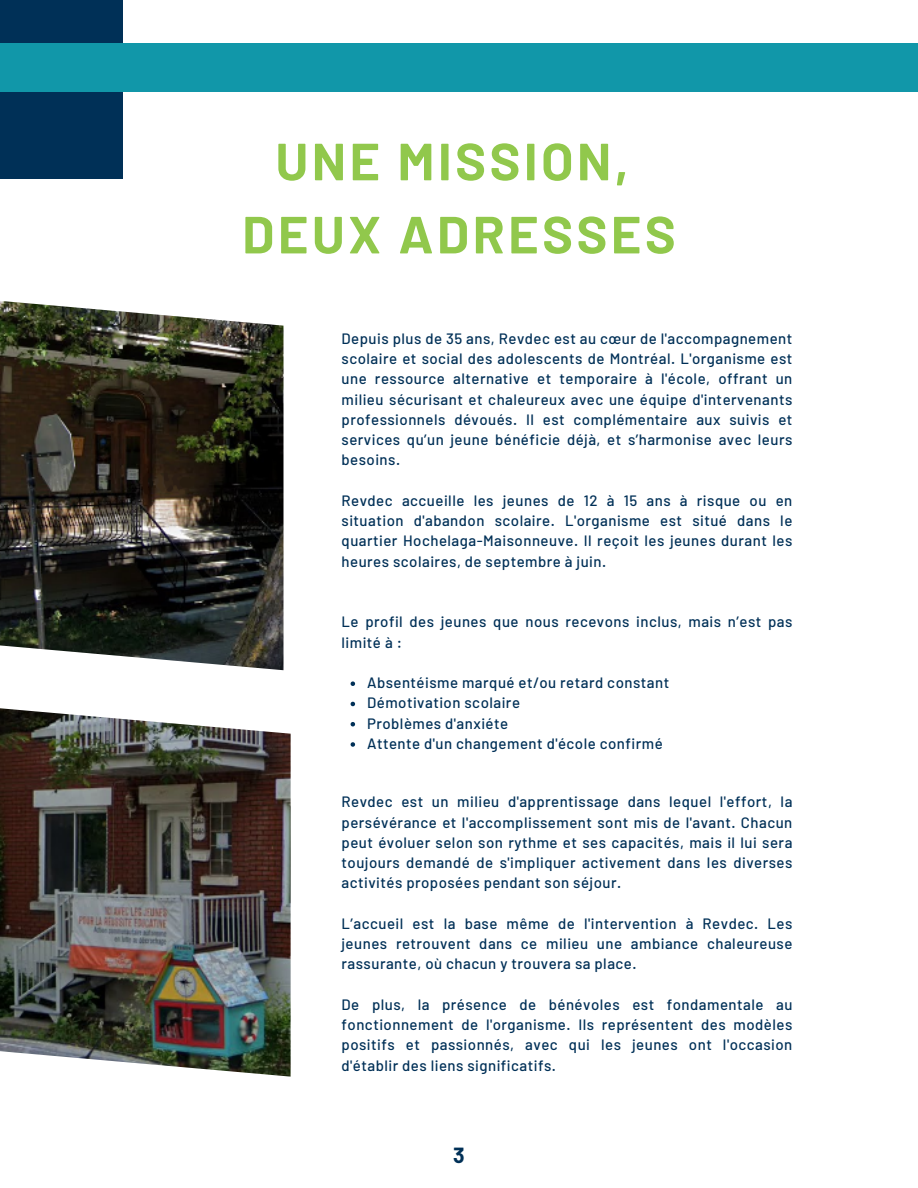
<style>
.page{position:relative;width:918px;height:1188px;background:#fff}
.page>*{position:absolute;margin:0;border:0;box-sizing:border-box;transform-origin:0 0}
.t1{font:700 52.2px "Barlow";letter-spacing:.065em;color:#91c84c}
.t2{font:700 21.3px "Barlow";color:#003057}
.t3{font:500 15px/20.2px "Barlow";letter-spacing:.03em;color:#003057;text-align:justify}
</style>
<div class="page">
<img style="left:0;top:708px;width:291px;height:369px">
<div style="left:0;top:0;width:123px;height:179px;background:#003057"></div>
<img style="left:0;top:301px;width:284px;height:369px">
<div style="left:0;top:43px;width:918px;height:49px;background:#1197a9"></div>
<svg style="left:351px;top:681px;width:4px;height:5px"></svg>
<svg style="left:351px;top:702px;width:4px;height:4px"></svg>
<svg style="left:351px;top:722px;width:4px;height:4px"></svg>
<svg style="left:351px;top:742px;width:4px;height:5px"></svg>
<p class="t1" style="left:275px;top:128px;width:355px">UNE MISSION,</p>
<p class="t1" style="left:242px;top:201px;width:435px">DEUX ADRESSES</p>
<p class="t3" style="left:342px;top:328px;width:452px">Depuis plus de 35 ans, Revdec est au cœur de l'accompagnement scolaire et social des adolescents de Montréal. L'organisme est une ressource alternative et temporaire à l'école, offrant un milieu sécurisant et chaleureux avec une équipe d'intervenants professionnels dévoués. Il est complémentaire aux suivis et services qu’un jeune bénéficie déjà, et s’harmonise avec leurs besoins.</p>
<p class="t3" style="left:342px;top:490px;width:452px">Revdec accueille les jeunes de 12 à 15 ans à risque ou en situation d'abandon scolaire. L'organisme est situé dans le quartier Hochelaga-Maisonneuve. Il reçoit les jeunes durant les heures scolaires, de septembre à juin.</p>
<p class="t3" style="left:342px;top:611px;width:452px">Le profil des jeunes que nous recevons inclus, mais n’est pas limité à :</p>
<p class="t3" style="left:367px;top:672px;width:304px">Absentéisme marqué et/ou retard constant</p>
<p class="t3" style="left:367px;top:692px;width:155px">Démotivation scolaire</p>
<p class="t3" style="left:367px;top:713px;width:143px">Problèmes d'anxiéte</p>
<p class="t3" style="left:367px;top:733px;width:297px">Attente d'un changement d'école confirmé</p>
<p class="t3" style="left:342px;top:791px;width:452px">Revdec est un milieu d'apprentissage dans lequel l'effort, la persévérance et l'accomplissement sont mis de l'avant. Chacun peut évoluer selon son rythme et ses capacités, mais il lui sera toujours demandé de s'impliquer activement dans les diverses activités proposées pendant son séjour.</p>
<p class="t3" style="left:342px;top:913px;width:452px">L’accueil est la base même de l'intervention à Revdec. Les jeunes retrouvent dans ce milieu une ambiance chaleureuse rassurante, où chacun y trouvera sa place.</p>
<p class="t3" style="left:342px;top:994px;width:452px">De plus, la présence de bénévoles est fondamentale au fonctionnement de l'organisme. Ils représentent des modèles positifs et passionnés, avec qui les jeunes ont l'occasion d'établir des liens significatifs.</p>
<p class="t2" style="left:453px;top:1142px;width:13px">3</p>
</div>
